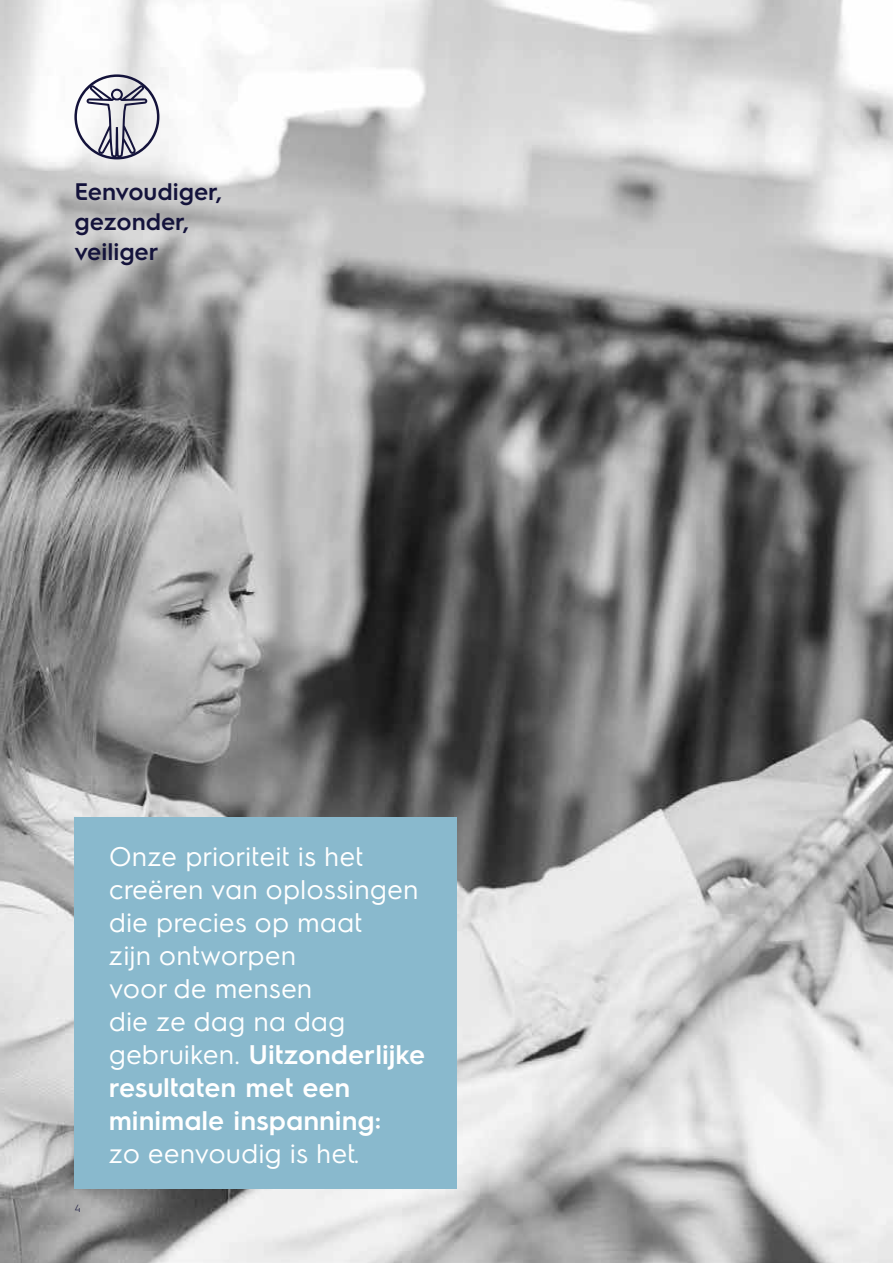
<style>
.page{position:relative;width:893px;height:1263px;background:#fff}
.page>*{position:absolute;margin:0;border:0;box-sizing:border-box;transform-origin:0 0}
.t1{font:27px/33px "Electrolux Sans";color:#fff}
.t2{font:600 24px/30px "Electrolux Sans";color:#14133b}
.t3{font:300 10.5px "Electrolux Sans";color:#14133b}
.s1{font-weight:600}
</style>
<div class="page">
<img style="left:0;top:0;width:893px;height:1263px">
<svg style="left:74px;top:74px;width:85px;height:85px"></svg>
<div style="left:74px;top:817px;width:383px;height:372px;background:#89b9cd"></div>
<p class="t2" style="left:74px;top:175px;width:149px">Eenvoudiger, gezonder, veiliger</p>
<p class="t3" style="left:74px;top:1201px;width:8px">4</p>
<p class="t1" style="left:109px;top:838px;width:318px">Onze prioriteit is het creëren van oplossingen die precies op maat<br>zijn ontworpen<br>voor de mensen<br>die ze dag na dag gebruiken. <span class="s1">Uitzonderlijke resultaten met een minimale inspanning:</span></p>
<p class="t1" style="left:109px;top:1135px;width:252px">zo eenvoudig is het.</p>
</div>
